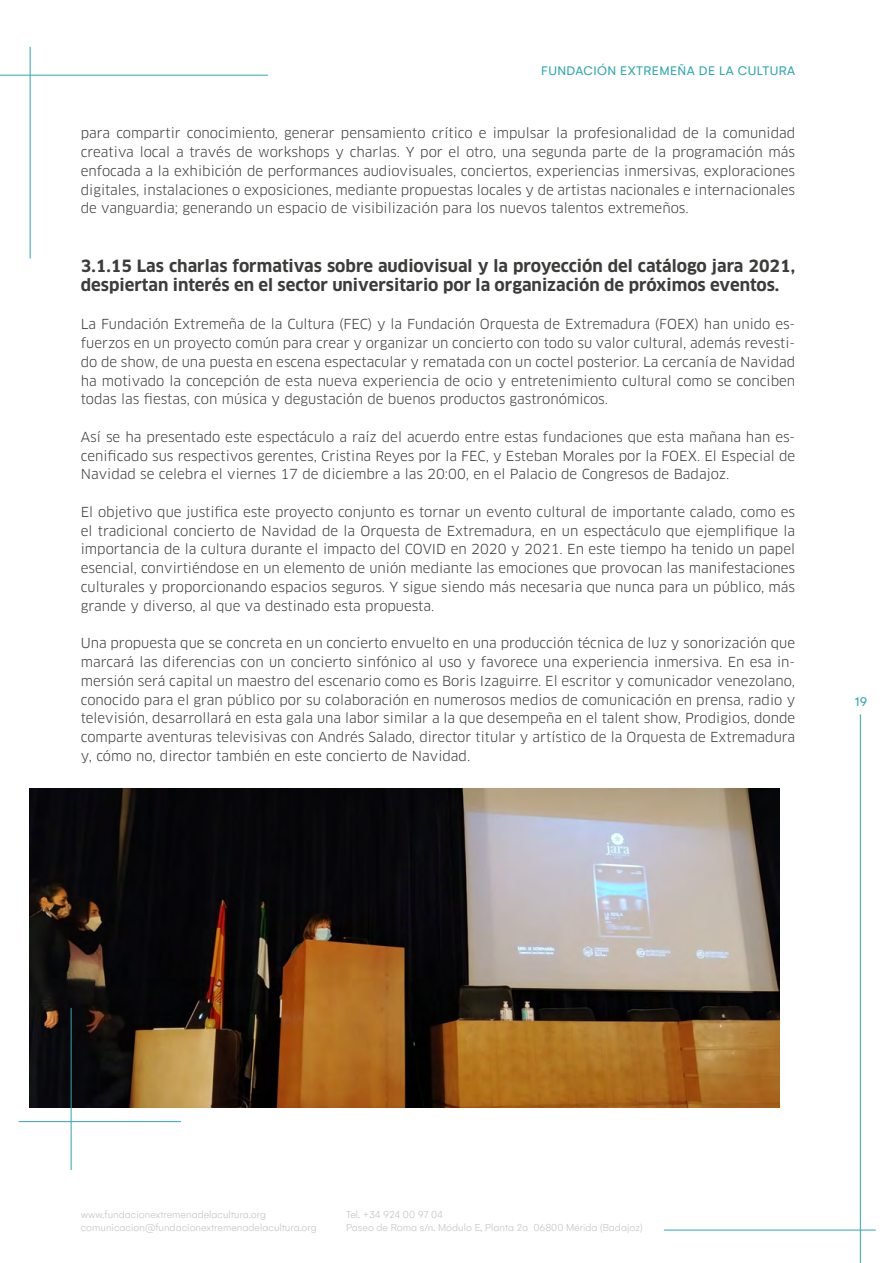
<style>
.page{position:relative;width:893px;height:1263px;background:#fff}
.page>*{position:absolute;margin:0;border:0;box-sizing:border-box;transform-origin:0 0}
.t1{font:700 16.5px/19.5px "Clan OT";color:#3c3c3b}
.t2{font:13.5px/18.8px "Clan OT";color:#3c3c3b;text-align:justify}
.t3{font:13.5px "Gelion";letter-spacing:.03em;color:#2fa8b3}
.t4{font:300 10.95px/13px "Gelion";color:#c4c4c4}
</style>
<div class="page">
<hr style="left:860px;top:714px;width:1px;height:549px;background:#2fa8b3">
<hr style="left:0;top:75px;width:268px;height:1px;background:#2fa8b3">
<hr style="left:30px;top:47px;width:1px;height:212px;background:#2fa8b3">
<hr style="left:664px;top:1230px;width:212px;height:1px;background:#2fa8b3">
<img style="left:30px;top:788px;width:750px;height:319px">
<hr style="left:71px;top:1008px;width:1px;height:162px;background:#2fa8b3">
<hr style="left:19px;top:1121px;width:162px;height:1px;background:#2fa8b3">
<p class="t3" style="left:541px;top:63px;width:255px">FUNDACIÓN EXTREMEÑA DE LA CULTURA</p>
<p class="t2" style="left:81px;top:124px;width:716px">para compartir conocimiento, generar pensamiento crítico e impulsar la profesionalidad de la comunidad creativa local a través de workshops y charlas. Y por el otro, una segunda parte de la programación más enfocada a la exhibición de performances audiovisuales, conciertos, experiencias inmersivas, exploraciones digitales, instalaciones o exposiciones, mediante propuestas locales y de artistas nacionales e internacionales de vanguardia; generando un espacio de visibilización para los nuevos talentos extremeños.</p>
<p class="t1" style="left:81px;top:256px;width:716px">3.1.15 Las charlas formativas sobre audiovisual y la proyección del catálogo jara 2021, despiertan interés en el sector universitario por la organización de próximos eventos.</p>
<p class="t2" style="left:81px;top:315px;width:716px">La Fundación Extremeña de la Cultura (FEC) y la Fundación Orquesta de Extremadura (FOEX) han unido es&shy;fuerzos en un proyecto común para crear y organizar un concierto con todo su valor cultural, además revesti&shy;do de show, de una puesta en escena espectacular y rematada con un coctel posterior. La cercanía de Navidad ha motivado la concepción de esta nueva experiencia de ocio y entretenimiento cultural como se conciben todas las fiestas, con música y degustación de buenos productos gastronómicos.</p>
<p class="t2" style="left:81px;top:428px;width:716px">Así se ha presentado este espectáculo a raíz del acuerdo entre estas fundaciones que esta mañana han es&shy;cenificado sus respectivos gerentes, Cristina Reyes por la FEC, y Esteban Morales por la FOEX. El Especial de Navidad se celebra el viernes 17 de diciembre a las 20:00, en el Palacio de Congresos de Badajoz.</p>
<p class="t2" style="left:81px;top:503px;width:716px">El objetivo que justifica este proyecto conjunto es tornar un evento cultural de importante calado, como es el tradicional concierto de Navidad de la Orquesta de Extremadura, en un espectáculo que ejemplifique la importancia de la cultura durante el impacto del COVID en 2020 y 2021. En este tiempo ha tenido un papel esencial, convirtiéndose en un elemento de unión mediante las emociones que provocan las manifestaciones culturales y proporcionando espacios seguros. Y sigue siendo más necesaria que nunca para un público, más grande y diverso, al que va destinado esta propuesta.</p>
<p class="t2" style="left:81px;top:634px;width:716px">Una propuesta que se concreta en un concierto envuelto en una producción técnica de luz y sonorización que marcará las diferencias con un concierto sinfónico al uso y favorece una experiencia inmersiva. En esa in&shy;mersión será capital un maestro del escenario como es Boris Izaguirre. El escritor y comunicador venezolano, conocido para el gran público por su colaboración en numerosos medios de comunicación en prensa, radio y televisión, desarrollará en esta gala una labor similar a la que desempeña en el talent show, Prodigios, donde comparte aventuras televisivas con Andrés Salado, director titular y artístico de la Orquesta de Extremadura y, cómo no, director también en este concierto de Navidad.</p>
<p class="t3" style="left:855px;top:693px;width:14px">19</p>
<p class="t4" style="left:81px;top:1208px;width:238px">www.fundacionextremenadelacultura.org comunicacion@fundacionextremenadelacultura.org</p>
<p class="t4" style="left:346px;top:1208px;width:298px">Tel. +34 924 00 97 04<br>Paseo de Roma s/n. Módulo E, Planta 2a 06800 Mérida (Badajoz)</p>
</div>
